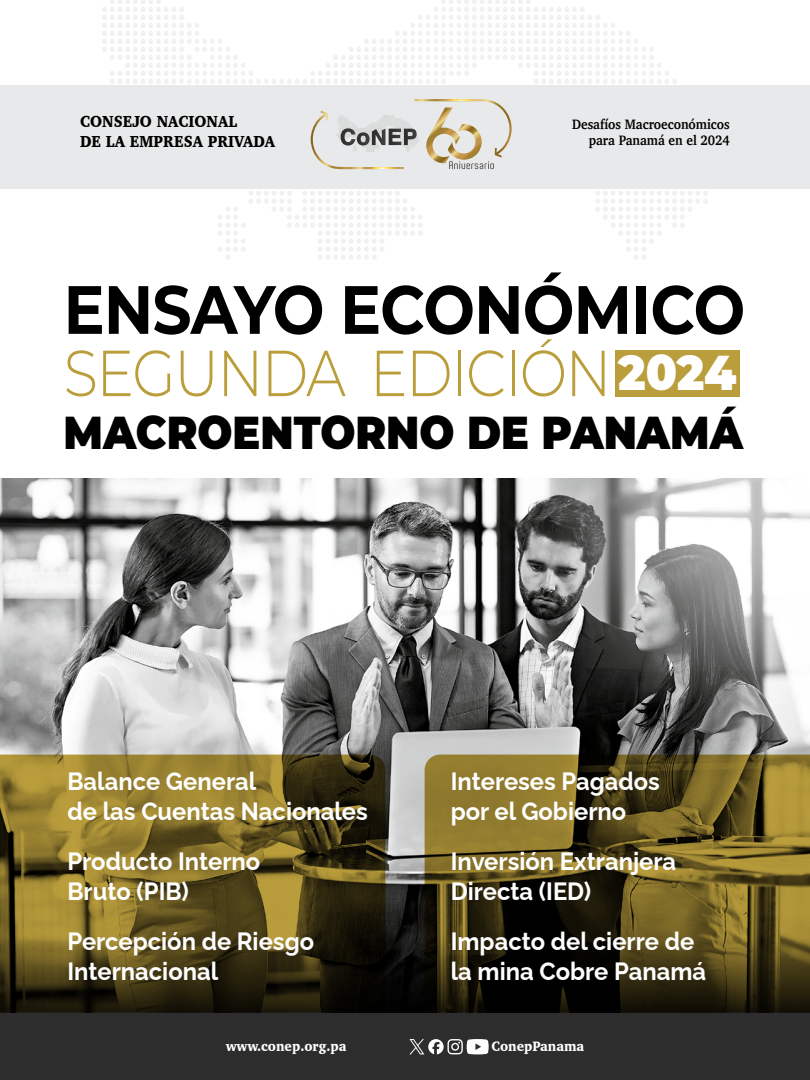
<style>
.page{position:relative;width:810px;height:1080px;background:#fff}
.page>*{position:absolute;margin:0;border:0;box-sizing:border-box;transform-origin:0 0}
.t1{font:700 68.12px "Montserrat";letter-spacing:-.015em;color:#000;scale:.9 1}
.t2{font:300 65px "Montserrat";letter-spacing:-.03em;color:#bb9e3c;scale:.87 1}
.t3{font:900 48.75px "Montserrat";color:#fff;scale:.93 1}
.t4{font:900 46px "Montserrat";color:#000;scale:.9 1}
.t5{font:700 25px/30px "Raleway";color:#fff;scale:.95 1}
.t6{font:900 16.38px/19.6px "Charter";color:#000;scale:.9 1}
.t7{font:700 14px/16.8px "Charter";color:#000;text-align:right;scale:.9 1}
.t8{font:900 14px "Charter";color:#fff;scale:.9 1}
</style>
<div class="page">
<div style="left:0;top:85px;width:810px;height:104px;background:#e8e9ea"></div>
<div style="left:0;top:999px;width:810px;height:81px;background:#2d2d2d"></div>
<div style="left:615px;top:350px;width:125px;height:46px;background:#bb9e3c"></div>
<img style="left:0;top:478px;width:810px;height:459px">
<svg style="left:385px;top:937px;width:40px;height:75px;background:#080808"></svg>
<svg style="left:425px;top:755px;width:385px;height:257px;background:#55481b"></svg>
<svg style="left:0;top:755px;width:385px;height:257px;background:#61521f"></svg>
<svg style="left:310px;top:99px;width:202px;height:70px"></svg>
<svg style="left:102px;top:0;width:575px;height:84px"></svg>
<svg style="left:218px;top:191px;width:205px;height:69px"></svg>
<svg style="left:595px;top:191px;width:113px;height:69px"></svg>
<svg style="left:409px;top:1039px;width:80px;height:15px"></svg>
<p class="t6" style="left:80px;top:112px;width:218px">CONSEJO NACIONAL<br>DE LA EMPRESA PRIVADA</p>
<p class="t7" style="left:572px;top:115px;width:177px">Desafíos Macroeconómicos para Panamá en el 2024</p>
<h1 class="t1" style="left:64px;top:261px;width:759px">ENSAYO ECONÓMICO</h1>
<h2 class="t2" style="left:64px;top:329px;width:631px">SEGUNDA EDICIÓN</h2>
<h3 class="t3" style="left:618px;top:337px;width:129px">2024</h3>
<h3 class="t4" style="left:64px;top:398px;width:757px">MACROENTORNO DE PANAMÁ</h3>
<p class="t5" style="left:68px;top:764px;width:318px">Balance General<br>de las Cuentas Nacionales</p>
<p class="t5" style="left:68px;top:843px;width:204px">Producto Interno<br>Bruto (PIB)</p>
<p class="t5" style="left:68px;top:923px;width:261px">Percepción de Riesgo<br>Internacional</p>
<p class="t5" style="left:451px;top:764px;width:222px">Intereses Pagados por el Gobierno</p>
<p class="t5" style="left:451px;top:843px;width:239px">Inversión Extranjera<br>Directa (IED)</p>
<p class="t5" style="left:451px;top:923px;width:270px">Impacto del cierre de la mina Cobre Panamá</p>
<p class="t8" style="left:226px;top:1037px;width:136px">www.conep.org.pa</p>
<p class="t8" style="left:492px;top:1037px;width:105px">ConepPanama</p>
</div>
